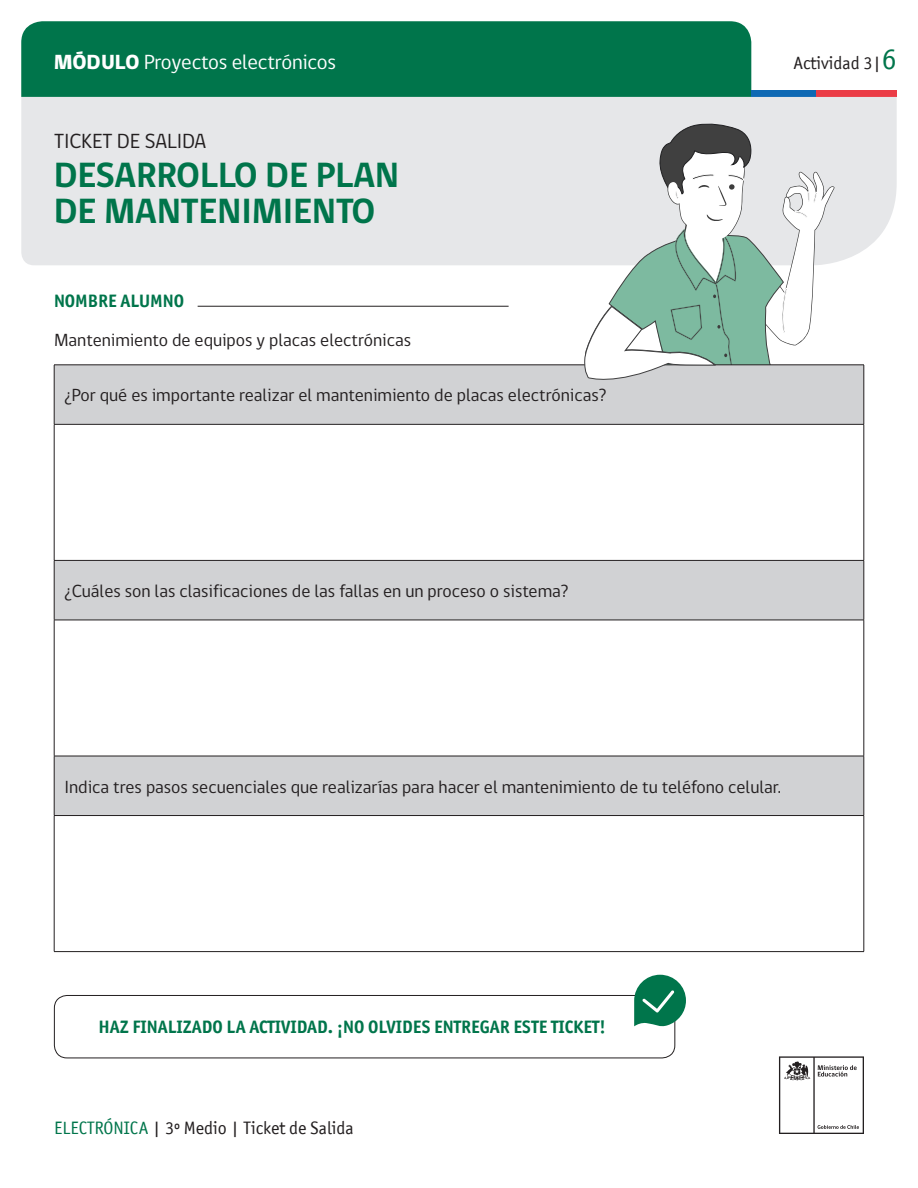
<style>
.page{position:relative;width:918px;height:1188px;background:#fff}
.page>*{position:absolute;margin:0;border:0;box-sizing:border-box;transform-origin:0 0}
.t1{font:700 36px/36px "gob CL";color:#00754b}
.t2{font:21px "gob CL";letter-spacing:-.01em;color:#fff}
.t3{font:21px "gob CL";color:#231f20}
.t4{font:18px "gob CL";color:#231f20}
.t5{font:700 18px "Officina San ITC";color:#00754b}
.t6{font:18px "Officina San ITC";color:#231f20}
.s1{font-weight:800}
.s2{font-size:30px;color:#00754b}
.s3{color:#00754b}
</style>
<div class="page">
<svg style="left:779px;top:1056px;width:85px;height:78px"></svg>
<div style="left:21px;top:21px;width:730px;height:76px;background:#00754b"></div>
<div style="left:751px;top:90px;width:65px;height:7px;background:#0f69b4"></div>
<div style="left:816px;top:90px;width:81px;height:7px;background:#eb3c46"></div>
<div style="left:21px;top:97px;width:876px;height:168px;background:#e6e7e9"></div>
<hr style="left:198px;top:306px;width:311px;height:1px;background:#231f20">
<svg style="left:55px;top:366px;width:809px;height:449px;fill:#d1d2d4"></svg>
<div style="left:54px;top:424px;width:810px;height:136px;background:#fff"></div>
<hr style="left:54px;top:365px;width:810px;height:1px;background:#231f20">
<hr style="left:54px;top:365px;width:1px;height:59px;background:#231f20">
<hr style="left:864px;top:365px;width:1px;height:59px;background:#231f20">
<hr style="left:54px;top:424px;width:810px;height:1px;background:#231f20">
<hr style="left:54px;top:425px;width:1px;height:135px;background:#231f20">
<hr style="left:864px;top:425px;width:1px;height:135px;background:#231f20">
<hr style="left:54px;top:560px;width:810px;height:1px;background:#231f20">
<hr style="left:54px;top:561px;width:1px;height:59px;background:#231f20">
<hr style="left:864px;top:561px;width:1px;height:59px;background:#231f20">
<hr style="left:54px;top:620px;width:810px;height:1px;background:#231f20">
<hr style="left:54px;top:620px;width:1px;height:136px;background:#231f20">
<hr style="left:864px;top:620px;width:1px;height:136px;background:#231f20">
<hr style="left:54px;top:756px;width:810px;height:1px;background:#231f20">
<hr style="left:54px;top:756px;width:1px;height:59px;background:#231f20">
<hr style="left:864px;top:756px;width:1px;height:59px;background:#231f20">
<hr style="left:54px;top:815px;width:810px;height:1px;background:#231f20">
<hr style="left:54px;top:816px;width:1px;height:135px;background:#231f20">
<hr style="left:864px;top:816px;width:1px;height:135px;background:#231f20">
<hr style="left:54px;top:951px;width:810px;height:1px;background:#231f20">
<div style="left:54px;top:995px;width:621px;height:63px;border:1px solid #231f20;border-radius:13px"></div>
<svg style="left:634px;top:975px;width:52px;height:53px"></svg>
<svg style="left:584px;top:124px;width:250px;height:262px"></svg>
<p class="t2" style="left:54px;top:48px;width:284px"><span class="s1">MÓDULO</span> Proyectos electrónicos</p>
<p class="t6" style="left:794px;top:53px;width:105px">Actividad 3|<span class="s2">6</span></p>
<p class="t3" style="left:54px;top:127px;width:154px">TICKET DE SALIDA</p>
<p class="t1" style="left:54px;top:158px;width:347px">DESARROLLO DE PLAN<br>DE MANTENIMIENTO</p>
<p class="t5" style="left:54px;top:289px;width:132px">NOMBRE ALUMNO</p>
<p class="t4" style="left:54px;top:328px;width:359px">Mantenimiento de equipos y placas electrónicas</p>
<p class="t4" style="left:64px;top:383px;width:544px">¿Por qué es importante realizar el mantenimiento de placas electrónicas?</p>
<p class="t4" style="left:64px;top:579px;width:506px">¿Cuáles son las clasificaciones de las fallas en un proceso o sistema?</p>
<p class="t4" style="left:64px;top:774px;width:718px">Indica tres pasos secuenciales que realizarías para hacer el mantenimiento de tu teléfono celular.</p>
<p class="t5" style="left:98px;top:1016px;width:509px">HAZ FINALIZADO LA ACTIVIDAD. ¡NO OLVIDES ENTREGAR ESTE TICKET!</p>
<p class="t6" style="left:54px;top:1118px;width:301px"><span class="s3">ELECTRÓNICA</span> | 3º Medio | Ticket de Salida</p>
</div>
